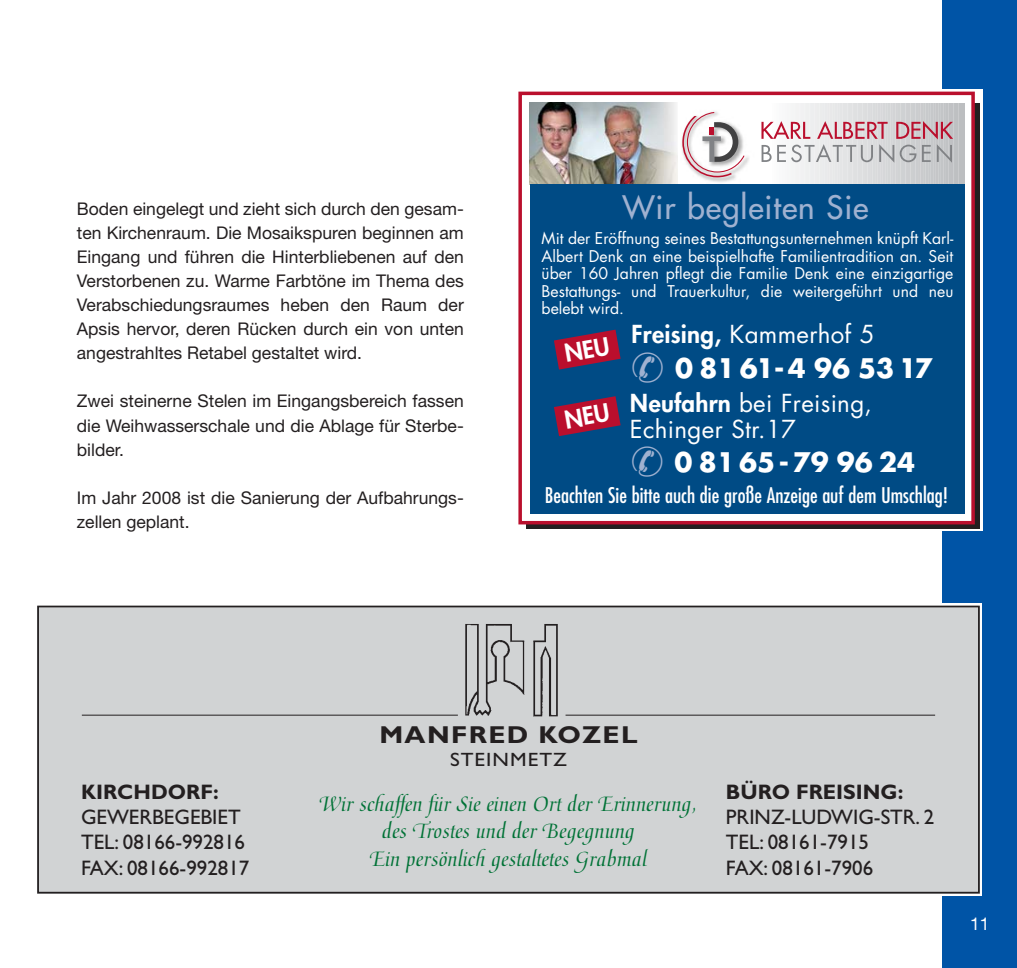
<style>
.page{position:relative;width:1017px;height:968px;background:#fff}
.page>*{position:absolute;margin:0;border:0;box-sizing:border-box;transform-origin:0 0}
.t1{font:31.5px "Futura";letter-spacing:.03em;color:#9fb1d0}
.t2{font:700 26.25px "Futura";color:#fff}
.t3{font:700 24.5px "Gill Sans";letter-spacing:.05em;color:#231f20;scale:1.1 1}
.t4{font:24.15px/25.6px "Futura";letter-spacing:.01em;color:#fff}
.t5{font:22.75px/27.3px "Medici Script";color:#007236;text-align:center}
.t6{font:21px/25.2px "Gill Sans";color:#231f20}
.t7{font:condensed 21px "Futura";color:#fff}
.t8{font:700 21px "Gill Sans";color:#231f20}
.t9{font:19.25px "Gill Sans";letter-spacing:.05em;color:#231f20;scale:1.1 1}
.t10{font:17.5px/24px "Helvetica Neue";color:#231f20;text-align:justify}
.t11{font:17.5px "Helvetica Neue";color:#fff}
.t12{font:15.75px/17.5px "Futura";color:#fff;text-align:justify}
.s1{font-weight:800}
.s2{font-family:"Futura Hv"}
</style>
<div class="page">
<div style="left:943px;top:0;width:74px;height:967px;background:#0054a6"></div>
<div style="left:37px;top:605px;width:943px;height:288px;background:#d1d3d4"></div>
<img style="left:324px;top:624px;width:393px;height:93px">
<hr style="left:82px;top:714px;width:376px;height:1px;background:#231f20">
<hr style="left:566px;top:714px;width:369px;height:1px;background:#231f20">
<div style="left:37px;top:605px;width:943px;height:288px;border:2px solid #231f20"></div>
<div style="left:526px;top:103px;width:454px;height:425px;background:#231f20"></div>
<svg style="left:523px;top:97px;width:447px;height:422px;fill:#fff"></svg>
<div style="left:518px;top:92px;width:457px;height:432px;border:4px solid #ba0f2d"></div>
<hr style="left:771px;top:103px;width:1px;height:84px;background:#fff">
<hr style="left:772px;top:103px;width:2px;height:84px;background:#fdfdfd">
<hr style="left:775px;top:103px;width:1px;height:84px;background:#fcfcfc">
<hr style="left:777px;top:103px;width:2px;height:84px;background:#fafbfb">
<hr style="left:780px;top:103px;width:1px;height:84px;background:#f9f9fa">
<hr style="left:782px;top:103px;width:2px;height:84px;background:#f8f8f9">
<hr style="left:785px;top:103px;width:1px;height:84px;background:#f7f7f8">
<hr style="left:787px;top:103px;width:2px;height:84px;background:#f6f6f7">
<hr style="left:790px;top:103px;width:1px;height:84px;background:#f5f6f6">
<hr style="left:792px;top:103px;width:2px;height:84px;background:#f4f5f5">
<hr style="left:795px;top:103px;width:1px;height:84px;background:#f3f4f4">
<hr style="left:797px;top:103px;width:2px;height:84px;background:#f3f3f3">
<hr style="left:800px;top:103px;width:1px;height:84px;background:#f2f2f3">
<hr style="left:802px;top:103px;width:2px;height:84px;background:#f1f1f2">
<hr style="left:805px;top:103px;width:2px;height:84px;background:#f0f1f1">
<hr style="left:807px;top:103px;width:2px;height:84px;background:#eff0f0">
<hr style="left:810px;top:103px;width:2px;height:84px;background:#eeeff0">
<hr style="left:812px;top:103px;width:2px;height:84px;background:#edeeef">
<hr style="left:815px;top:103px;width:2px;height:84px;background:#ededee">
<hr style="left:817px;top:103px;width:2px;height:84px;background:#eceded">
<hr style="left:820px;top:103px;width:2px;height:84px;background:#ebecec">
<hr style="left:822px;top:103px;width:2px;height:84px;background:#eaebec">
<hr style="left:825px;top:103px;width:2px;height:84px;background:#e9eaeb">
<hr style="left:828px;top:103px;width:1px;height:84px;background:#e9e9ea">
<hr style="left:830px;top:103px;width:2px;height:84px;background:#e8e8e9">
<hr style="left:833px;top:103px;width:1px;height:84px;background:#e7e8e8">
<hr style="left:835px;top:103px;width:2px;height:84px;background:#e6e7e8">
<hr style="left:838px;top:103px;width:1px;height:84px;background:#e5e6e7">
<hr style="left:840px;top:103px;width:2px;height:84px;background:#e4e5e6">
<hr style="left:843px;top:103px;width:1px;height:84px;background:#e3e4e5">
<hr style="left:845px;top:103px;width:2px;height:84px;background:#e3e4e5">
<hr style="left:848px;top:103px;width:1px;height:84px;background:#e2e3e4">
<hr style="left:850px;top:103px;width:2px;height:84px;background:#e1e2e3">
<hr style="left:853px;top:103px;width:2px;height:84px;background:#e0e1e2">
<hr style="left:855px;top:103px;width:2px;height:84px;background:#dfe0e1">
<hr style="left:858px;top:103px;width:2px;height:84px;background:#dedfe1">
<hr style="left:860px;top:103px;width:2px;height:84px;background:#dedfe0">
<hr style="left:863px;top:103px;width:2px;height:84px;background:#dddedf">
<hr style="left:865px;top:103px;width:2px;height:84px;background:#dcddde">
<hr style="left:868px;top:103px;width:2px;height:84px;background:#dbdcde">
<hr style="left:870px;top:103px;width:2px;height:84px;background:#dadbdd">
<hr style="left:873px;top:103px;width:2px;height:84px;background:#d9dbdc">
<hr style="left:876px;top:103px;width:1px;height:84px;background:#d9dadb">
<hr style="left:878px;top:103px;width:2px;height:84px;background:#d8d9db">
<hr style="left:881px;top:103px;width:1px;height:84px;background:#d7d8da">
<hr style="left:883px;top:103px;width:2px;height:84px;background:#d6d7d9">
<hr style="left:886px;top:103px;width:1px;height:84px;background:#d5d7d8">
<hr style="left:888px;top:103px;width:2px;height:84px;background:#d4d6d7">
<hr style="left:891px;top:103px;width:1px;height:84px;background:#d4d5d7">
<hr style="left:893px;top:103px;width:2px;height:84px;background:#d3d4d6">
<hr style="left:896px;top:103px;width:1px;height:84px;background:#d2d3d5">
<hr style="left:898px;top:103px;width:2px;height:84px;background:#d1d3d4">
<hr style="left:901px;top:103px;width:1px;height:84px;background:#d0d2d3">
<hr style="left:903px;top:103px;width:2px;height:84px;background:#cfd1d3">
<hr style="left:906px;top:103px;width:2px;height:84px;background:#cfd0d2">
<hr style="left:908px;top:103px;width:2px;height:84px;background:#cecfd1">
<hr style="left:911px;top:103px;width:2px;height:84px;background:#cdcfd0">
<hr style="left:913px;top:103px;width:2px;height:84px;background:#ccced0">
<hr style="left:916px;top:103px;width:2px;height:84px;background:#cbcdcf">
<hr style="left:918px;top:103px;width:2px;height:84px;background:#cbccce">
<hr style="left:921px;top:103px;width:2px;height:84px;background:#cacbcd">
<hr style="left:923px;top:103px;width:2px;height:84px;background:#c9cbcc">
<hr style="left:926px;top:103px;width:2px;height:84px;background:#c8cacc">
<hr style="left:929px;top:103px;width:1px;height:84px;background:#c7c9cb">
<hr style="left:931px;top:103px;width:2px;height:84px;background:#c6c8ca">
<hr style="left:934px;top:103px;width:1px;height:84px;background:#c5c7c9">
<hr style="left:936px;top:103px;width:2px;height:84px;background:#c5c6c8">
<hr style="left:939px;top:103px;width:1px;height:84px;background:#c4c6c8">
<hr style="left:941px;top:103px;width:2px;height:84px;background:#c3c5c7">
<hr style="left:944px;top:103px;width:1px;height:84px;background:#c2c4c6">
<hr style="left:946px;top:103px;width:2px;height:84px;background:#c1c3c5">
<hr style="left:949px;top:103px;width:1px;height:84px;background:#c0c2c4">
<hr style="left:951px;top:103px;width:2px;height:84px;background:#c0c1c4">
<hr style="left:954px;top:103px;width:2px;height:84px;background:#bfc1c3">
<hr style="left:956px;top:103px;width:2px;height:84px;background:#bec0c2">
<hr style="left:959px;top:103px;width:2px;height:84px;background:#bdbfc1">
<hr style="left:961px;top:103px;width:2px;height:84px;background:#bcbec0">
<hr style="left:964px;top:103px;width:1px;height:84px;background:#bcbec0">
<img style="left:530px;top:102px;width:147px;height:83px">
<img style="left:681px;top:104px;width:90px;height:80px">
<svg style="left:761px;top:121px;width:192px;height:42px"></svg>
<svg style="left:682px;top:112px;width:63px;height:65px;background:#d7cbcd"></svg>
<div style="left:709px;top:127px;width:5px;height:8px;background:#ba0f2d"></div>
<div style="left:530px;top:185px;width:434px;height:329px;background:#004b85"></div>
<svg style="left:554px;top:329px;width:67px;height:40px"></svg>
<svg style="left:554px;top:396px;width:67px;height:40px"></svg>
<p class="t10" style="left:77px;top:198px;width:388px">Boden eingelegt und zieht sich durch den gesam&shy;ten Kirchenraum. Die Mosaikspuren beginnen am Eingang und führen die Hinterbliebenen auf den Verstorbenen zu. Warme Farbtöne im Thema des Verabschiedungsraumes heben den Raum der Apsis hervor, deren Rücken durch ein von unten angestrahltes Retabel gestaltet wird.</p>
<p class="t10" style="left:77px;top:391px;width:388px">Zwei steinerne Stelen im Eingangsbereich fassen die Weihwasserschale und die Ablage für Sterbe&shy;bilder.</p>
<p class="t10" style="left:77px;top:487px;width:388px">Im Jahr 2008 ist die Sanierung der Aufbahrungs&shy;zellen geplant.</p>
<h1 class="t1" style="left:622px;top:192px;width:248px">Wir begleiten Sie</h1>
<p class="t12" style="left:542px;top:231px;width:413px">Mit der Eröffnung seines Bestattungsunternehmen knüpft Karl-Albert Denk an eine beispielhafte Familientradition an. Seit über 160 Jahren pflegt die Familie Denk eine einzigartige Bestattungs- und Trauerkultur, die weitergeführt und neu belebt wird.</p>
<h3 class="t4" style="left:631px;top:324px;width:245px"><span class="s1">Freising,</span> Kammerhof 5</h3>
<h2 class="t2" style="left:675px;top:356px;width:259px">0 8161-4 96 5317</h2>
<h3 class="t4" style="left:630px;top:392px;width:244px"><span class="s2">Neufahrn</span> bei Freising,<br>Echinger Str.17</h3>
<h2 class="t2" style="left:674px;top:450px;width:242px">08165-79 9624</h2>
<p class="t7" style="left:545px;top:485px;width:405px">Beachten Sie bitte auch die große Anzeige auf dem Umschlag!</p>
<p class="t8" style="left:81px;top:784px;width:139px">KIRCHDORF:</p>
<p class="t6" style="left:81px;top:806px;width:170px">GEWERBEGEBIET<br>TEL: 08166-992816<br>FAX: 08166-992817</p>
<h3 class="t3" style="left:379px;top:725px;width:236px">MANFRED KOZEL</h3>
<p class="t9" style="left:450px;top:752px;width:108px">STEINMETZ</p>
<h3 class="t5" style="left:320px;top:792px;width:379px">Wir schaffen für Sie einen Ort der Erinnerung, des Trostes und der Begegnung<br>Ein persönlich gestaltetes Grabmal</h3>
<p class="t8" style="left:726px;top:784px;width:179px">BÜRO FREISING:</p>
<p class="t6" style="left:726px;top:806px;width:210px">PRINZ-LUDWIG-STR. 2<br>TEL: 08161-7915<br>FAX: 08161-7906</p>
<p class="t11" style="left:970px;top:917px;width:21px">11</p>
</div>
